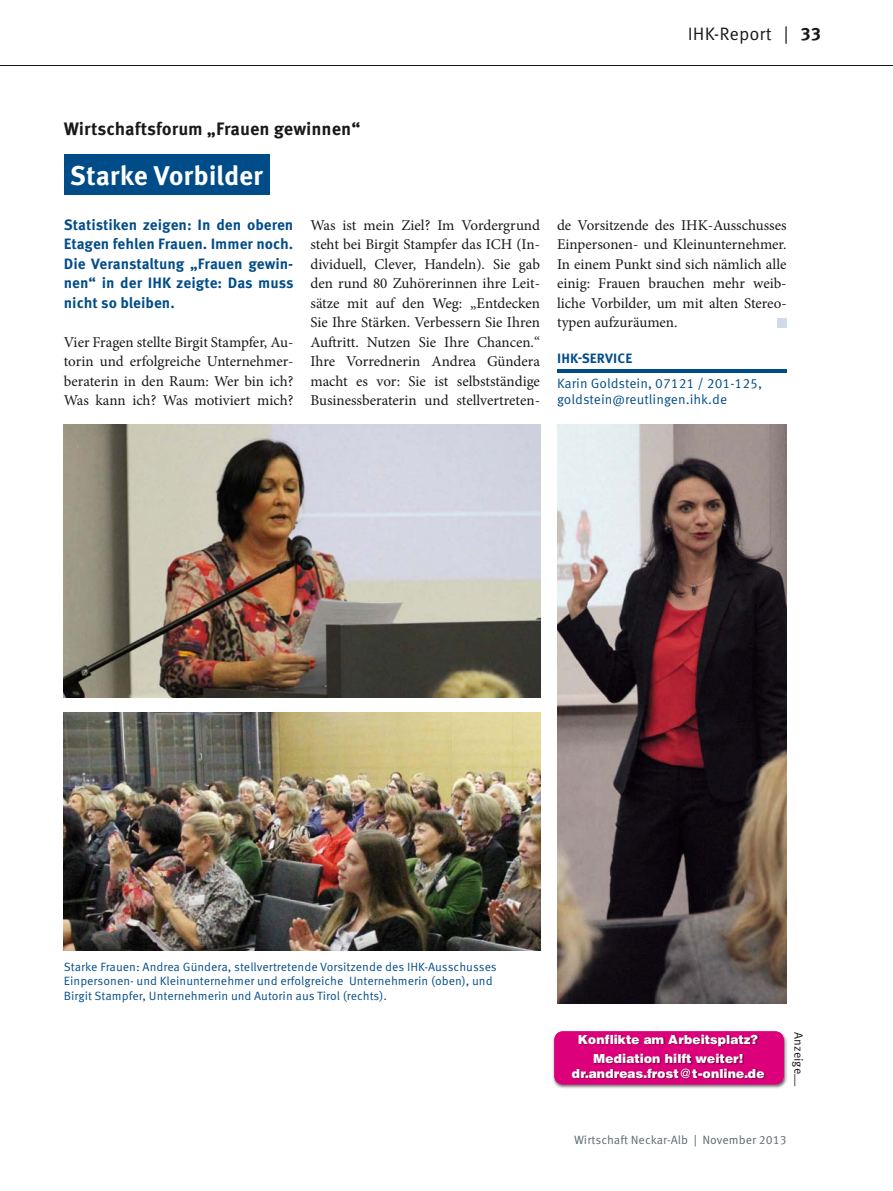
<style>
.page{position:relative;width:893px;height:1191px;background:#fff}
.page>*{position:absolute;margin:0;border:0;box-sizing:border-box;transform-origin:0 0}
.t1{font:700 27px "Meta Correspondence OT";letter-spacing:-.01em;color:#fff}
.t2{font:700 18px "Meta Correspondence OT";color:#1a171b}
.t3{font:18px "Meta Correspondence OT";color:#1a171b}
.t4{font:15px/19.5px "Minion Pro";color:#1a171b;text-align:justify}
.t5{font:700 15px/19.5px "Meta Correspondence OT";color:#004c89;text-align:justify}
.t6{font:13.5px/16.5px "Meta Correspondence OT";color:#004c89}
.t7{font:700 13.5px "Meta Correspondence OT";letter-spacing:.01em;color:#004c89}
.t8{font:12.75px/19.5px "Hel Ack";letter-spacing:.04em;color:#fff;text-align:center}
.t9{font:12.75px "Hel Ack";letter-spacing:.04em;color:#1a171b}
.t10{font:12px/14.4px "Meta Correspondence OT";color:#004c89}
.t11{font:12px "Meta Correspondence OT";color:#586a74}
.t12{font:12px "Meta Correspondence OT";color:#1a171b}
.s1{font-weight:700}
</style>
<div class="page">
<hr style="left:0;top:66px;width:893px;height:1px;background:#1a171b">
<div style="left:64px;top:155px;width:205px;height:40px;background:#004c89"></div>
<svg style="left:552px;top:1031px;width:235px;height:58px;background:#c31475"></svg>
<img style="left:64px;top:424px;width:476px;height:273px">
<img style="left:64px;top:712px;width:476px;height:238px">
<img style="left:557px;top:424px;width:230px;height:580px">
<div style="left:778px;top:318px;width:9px;height:9px;background:#cfdbe8"></div>
<hr style="left:557px;top:369px;width:230px;height:3px;background:#004c89">
<p class="t2" style="left:64px;top:117px;width:298px">Wirtschaftsforum „Frauen gewinnen“</p>
<h1 class="t1" style="left:70px;top:159px;width:195px">Starke vorbilder</h1>
<p class="t3" style="left:688px;top:23px;width:135px">IHK-Report | <span class="s1">33</span></p>
<p class="t5" style="left:64px;top:215px;width:231px">Statistiken zeigen: In den oberen Etagen fehlen Frauen. Immer noch.<br>Die veranstaltung „Frauen gewin&shy;nen“ in der IHK zeigte: Das muss nicht so bleiben.</p>
<p class="t4" style="left:64px;top:332px;width:231px">Vier Fragen stellte Birgit Stampfer, Au&shy;torin und erfolgreiche Unternehmer&shy;beraterin in den Raum: Wer bin ich?<br>Was kann ich? Was motiviert mich?</p>
<p class="t4" style="left:310px;top:215px;width:231px">Was ist mein Ziel? Im Vordergrund steht bei Birgit Stampfer das ICH (In&shy;dividuell, Clever, Handeln). Sie gab den rund 80 Zuhörerinnen ihre Leit&shy;sätze mit auf den Weg: „Entdecken Sie Ihre Stärken. Verbessern Sie Ihren Auftritt. Nutzen Sie Ihre Chancen.“ Ihre Vorrednerin Andrea Gündera macht es vor: Sie ist selbstständige Businessberaterin und stellvertreten-</p>
<p class="t4" style="left:557px;top:215px;width:231px">de Vorsitzende des IHK-Ausschusses Einpersonen- und Kleinunternehmer.<br>In einem Punkt sind sich nämlich alle einig: Frauen brauchen mehr weib&shy;liche Vorbilder, um mit alten Stereo&shy;typen aufzuräumen.</p>
<p class="t7" style="left:557px;top:350px;width:77px">IHK-SERvIcE</p>
<p class="t6" style="left:557px;top:375px;width:207px">Karin Goldstein, 07121 / 201-125, goldstein@reutlingen.ihk.de</p>
<p class="t10" style="left:64px;top:960px;width:435px">Starke Frauen: Andrea Gündera, stellvertretende Vorsitzende des IHK-Ausschusses<br>Einpersonen- und Kleinunternehmer und erfolgreiche Unternehmerin (oben), und<br>Birgit Stampfer, Unternehmerin und Autorin aus Tirol (rechts).</p>
<p class="t8" style="left:579px;top:1029px;width:181px">Konflikte am Arbeitsplatz?<br>Mediation hilft weiter!</p>
<p class="t8" style="left:572px;top:1063px;width:194px">dr.andreas.frost@t-online.de</p>
<p class="t12" style="left:806px;top:1032px;width:55px;rotate:90deg">Anzeige__</p>
<p class="t9" style="left:594px;top:1130px;width:150px">Mediation hilft weiter!</p>
<p class="t11" style="left:574px;top:1132px;width:214px">Wirtschaft Neckar-Alb | November 2013</p>
</div>
